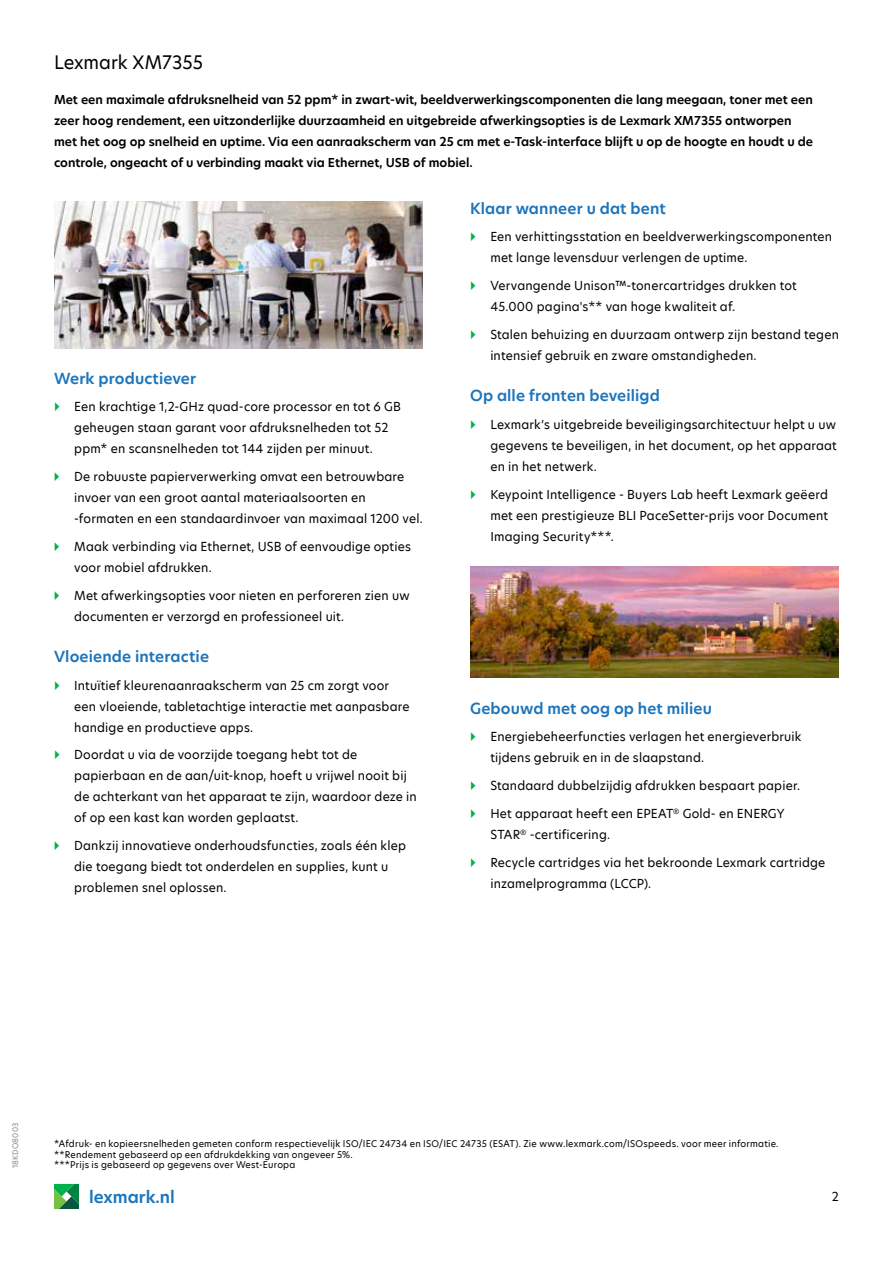
<style>
.page{position:relative;width:893px;height:1263px;background:#fff}
.page>*{position:absolute;margin:0;border:0;box-sizing:border-box;transform-origin:0 0}
.t1{font:18px "TP Hero";color:#000}
.t2{font:600 16.5px "TP Hero";color:#1c75bc}
.t3{font:600 15px "TP Hero";letter-spacing:.01em;color:#1c75bc}
.t4{font:12px/21px "TP Hero";letter-spacing:.015em;color:#000}
.t5{font:600 12px/21px "TP Hero";color:#000}
.t6{font:9px/10.5px "TP Hero";letter-spacing:.025em;color:#000}
.t7{font:7.5px "TP Hero";letter-spacing:.025em;color:#888a8d}
</style>
<div class="page">
<svg style="left:54px;top:1184px;width:25px;height:25px"></svg>
<img style="left:54px;top:201px;width:369px;height:147px">
<img style="left:470px;top:567px;width:369px;height:111px">
<h1 class="t1" style="left:54px;top:50px;width:150px">Lexmark XM7355</h1>
<p class="t5" style="left:54px;top:89px;width:761px">Met een maximale afdruksnelheid van 52 ppm* in zwart-wit, beeldverwerkingscomponenten die lang meegaan, toner met een zeer hoog rendement, een uitzonderlijke duurzaamheid en uitgebreide afwerkingsopties is de Lexmark XM7355 ontworpen met het oog op snelheid en uptime. Via een aanraakscherm van 25 cm met e-Task-interface blijft u op de hoogte en houdt u de controle, ongeacht of u verbinding maakt via Ethernet, USB of mobiel.</p>
<p class="t3" style="left:54px;top:368px;width:144px">Werk productiever</p>
<p class="t4" style="left:74px;top:396px;width:328px">Een krachtige 1,2-GHz quad-core processor en tot 6 GB geheugen staan garant voor afdruksnelheden tot 52 ppm* en scansnelheden tot 144 zijden per minuut.</p>
<p class="t4" style="left:74px;top:466px;width:350px">De robuuste papierverwerking omvat een betrouwbare invoer van een groot aantal materiaalsoorten en -formaten en een standaardinvoer van maximaal 1200 vel.</p>
<p class="t4" style="left:74px;top:536px;width:338px">Maak verbinding via Ethernet, USB of eenvoudige opties voor mobiel afdrukken.</p>
<p class="t4" style="left:74px;top:584px;width:337px">Met afwerkingsopties voor nieten en perforeren zien uw documenten er verzorgd en professioneel uit.</p>
<p class="t3" style="left:54px;top:646px;width:157px">Vloeiende interactie</p>
<p class="t4" style="left:74px;top:674px;width:337px">Intuïtief kleurenaanraakscherm van 25 cm zorgt voor een vloeiende, tabletachtige interactie met aanpasbare handige en productieve apps.</p>
<p class="t4" style="left:74px;top:744px;width:344px">Doordat u via de voorzijde toegang hebt tot de papierbaan en de aan/uit-knop, hoeft u vrijwel nooit bij de achterkant van het apparaat te zijn, waardoor deze in of op een kast kan worden geplaatst.</p>
<p class="t4" style="left:74px;top:835px;width:333px">Dankzij innovatieve onderhoudsfuncties, zoals één klep die toegang biedt tot onderdelen en supplies, kunt u problemen snel oplossen.</p>
<p class="t3" style="left:470px;top:198px;width:197px">Klaar wanneer u dat bent</p>
<p class="t4" style="left:490px;top:226px;width:343px">Een verhittingsstation en beeldverwerkingscomponenten met lange levensduur verlengen de uptime.</p>
<p class="t4" style="left:490px;top:275px;width:308px">Vervangende Unison™-tonercartridges drukken tot<br>45.000 pagina's** van hoge kwaliteit af.</p>
<p class="t4" style="left:490px;top:324px;width:350px">Stalen behuizing en duurzaam ontwerp zijn bestand tegen intensief gebruik en zware omstandigheden.</p>
<p class="t3" style="left:470px;top:385px;width:191px">Op alle fronten beveiligd</p>
<p class="t4" style="left:490px;top:414px;width:348px;text-align:justify">Lexmark’s uitgebreide beveiligingsarchitectuur helpt u uw gegevens te beveiligen, in het document, op het apparaat en in het netwerk.</p>
<p class="t4" style="left:490px;top:483px;width:339px;text-align:justify">Keypoint Intelligence - Buyers Lab heeft Lexmark geëerd met een prestigieuze BLI PaceSetter-prijs voor Document Imaging Security***.</p>
<p class="t3" style="left:470px;top:698px;width:243px">Gebouwd met oog op het milieu</p>
<p class="t4" style="left:490px;top:726px;width:313px">Energiebeheerfuncties verlagen het energieverbruik tijdens gebruik en in de slaapstand.</p>
<p class="t4" style="left:490px;top:775px;width:311px">Standaard dubbelzijdig afdrukken bespaart papier.</p>
<p class="t4" style="left:490px;top:803px;width:296px">Het apparaat heeft een EPEAT<sup>®</sup> Gold- en ENERGY<br>STAR<sup>®</sup> -certificering.</p>
<p class="t4" style="left:490px;top:851px;width:336px">Recycle cartridges via het bekroonde Lexmark cartridge inzamelprogramma (LCCP).</p>
<p class="t7" style="left:10px;top:1168px;width:47px;rotate:-90deg">18KDO8003</p>
<p class="t6" style="left:54px;top:1139px;width:726px">*Afdruk- en kopieersnelheden gemeten conform respectievelijk ISO/IEC 24734 en ISO/IEC 24735 (ESAT). Zie www.lexmark.com/ISOspeeds. voor meer informatie. **Rendement gebaseerd op een afdrukdekking van ongeveer 5%.<br>***Prijs is gebaseerd op gegevens over West-Europa</p>
<h2 class="t2" style="left:89px;top:1186px;width:87px">lexmark.nl</h2>
<p class="t4" style="left:832px;top:1186px;width:9px">2</p>
</div>
